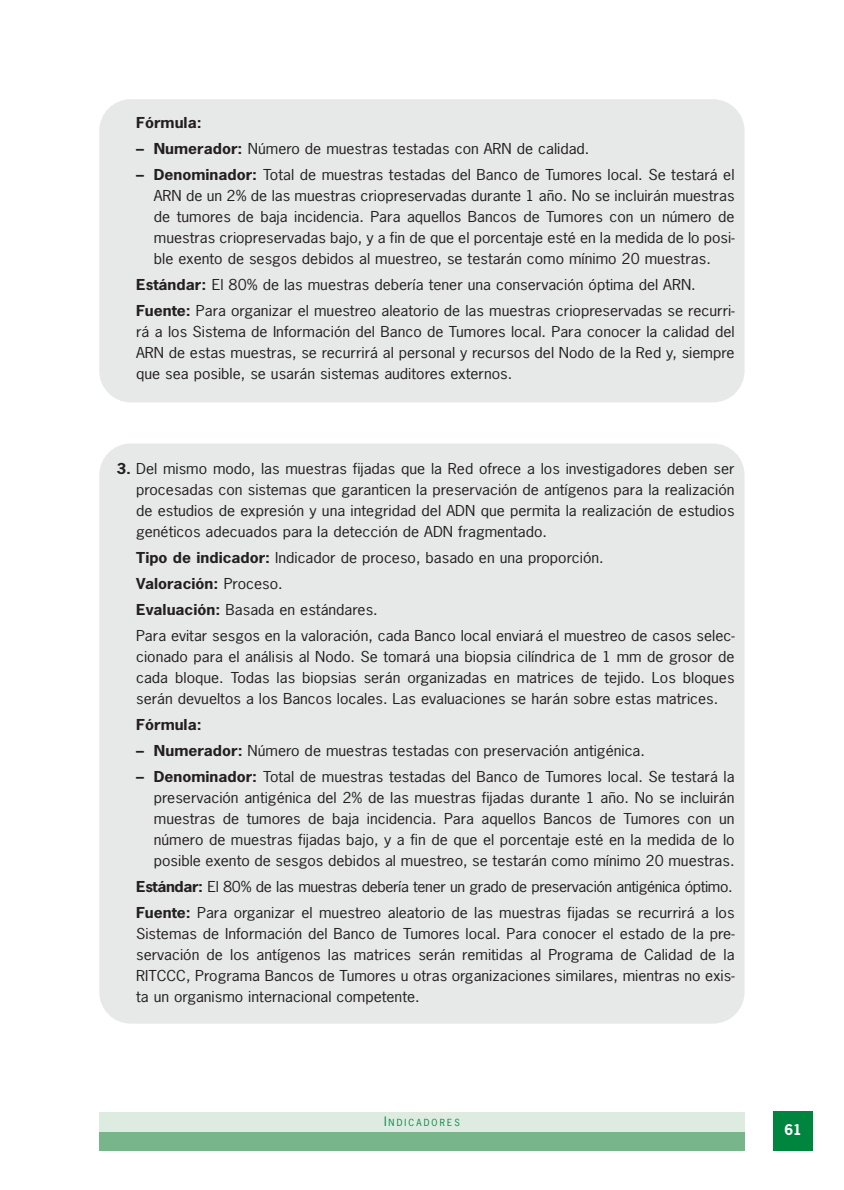
<style>
.page{position:relative;width:844px;height:1190px;background:#fff}
.page>*{position:absolute;margin:0;border:0;box-sizing:border-box;transform-origin:0 0}
.t1{font:14.17px/21px "News Gothic";color:#231f20;text-align:justify;scale:1.11 1}
.t2{font:14.17px/25.9px "News Gothic";letter-spacing:-.025em;color:#231f20;scale:1.11 1}
.t3{font:700 14.17px "News Gothic";color:#231f20;scale:1.11 1}
.t4{font:700 14px "News Gothic";color:#fff}
.t5{font:9.1px "News Gothic";letter-spacing:.23em;color:#00853f}
.s1{font-weight:700}
.s2{font-size:12.25px}
</style>
<div class="page">
<div style="left:773px;top:1111px;width:40px;height:40px;background:#00853f"></div>
<div style="left:99px;top:1131px;width:645px;height:20px;background:#79b58b"></div>
<div style="left:99px;top:1112px;width:645px;height:19px;background:#ddebe0"></div>
<div style="left:99px;top:99px;width:645px;height:303px;background:#e7e8e8;border-radius:32px"></div>
<div style="left:99px;top:444px;width:645px;height:580px;background:#e7e8e8;border-radius:32px"></div>
<p class="t3" style="left:136px;top:117px;width:60px">Fórmula:</p>
<p class="t1" style="left:136px;top:139px;width:410px"><span class="s1">– Numerador:</span> Número de muestras testadas con ARN de calidad.</p>
<p class="t1" style="left:154px;top:165px;width:524px;text-indent:-18px"><span class="s1">– Denominador:</span> Total de muestras testadas del Banco de Tumores local. Se testará el ARN de un 2% de las muestras criopreservadas durante 1 año. No se incluirán muestras de tumores de baja incidencia. Para aquellos Bancos de Tumores con un número de muestras criopreservadas bajo, y a fin de que el porcentaje esté en la medida de lo posi&shy;ble exento de sesgos debidos al muestreo, se testarán como mínimo 20 muestras.</p>
<p class="t1" style="left:136px;top:273px;width:540px;line-height:25.9px"><span class="s1">Estándar:</span> El 80% de las muestras debería tener una conservación óptima del ARN.<br><span class="s1">Fuente:</span> Para organizar el muestreo aleatorio de las muestras criopreservadas se recurri-</p>
<p class="t1" style="left:136px;top:322px;width:540px">rá a los Sistema de Información del Banco de Tumores local. Para conocer la calidad del ARN de estas muestras, se recurrirá al personal y recursos del Nodo de la Red y, siempre que sea posible, se usarán sistemas auditores externos.</p>
<p class="t1" style="left:136px;top:459px;width:540px;text-indent:-20px"><span class="s1">3.</span> Del mismo modo, las muestras fijadas que la Red ofrece a los investigadores deben ser procesadas con sistemas que garanticen la preservación de antígenos para la realización de estudios de expresión y una integridad del ADN que permita la realización de estudios genéticos adecuados para la detección de ADN fragmentado.</p>
<p class="t1" style="left:136px;top:546px;width:540px;line-height:25.9px;text-align:left"><span class="s1">Tipo de indicador:</span> Indicador de proceso, basado en una proporción.<br><span class="s1">Valoración:</span> Proceso.<br><span class="s1">Evaluación:</span> Basada en estándares.<br>Para evitar sesgos en la valoración, cada Banco local enviará el muestreo de casos selec-</p>
<p class="t1" style="left:136px;top:647px;width:540px">cionado para el análisis al Nodo. Se tomará una biopsia cilíndrica de 1 mm de grosor de cada bloque. Todas las biopsias serán organizadas en matrices de tejido. Los bloques serán devueltos a los Bancos locales. Las evaluaciones se harán sobre estas matrices.</p>
<p class="t3" style="left:136px;top:719px;width:60px">Fórmula:</p>
<p class="t1" style="left:136px;top:741px;width:460px"><span class="s1">– Numerador:</span> Número de muestras testadas con preservación antigénica.</p>
<p class="t1" style="left:154px;top:767px;width:524px;text-indent:-18px"><span class="s1">– Denominador:</span> Total de muestras testadas del Banco de Tumores local. Se testará la preservación antigénica del 2% de las muestras fijadas durante 1 año. No se incluirán muestras de tumores de baja incidencia. Para aquellos Bancos de Tumores con un número de muestras fijadas bajo, y a fin de que el porcentaje esté en la medida de lo posible exento de sesgos debidos al muestreo, se testarán como mínimo 20 muestras.</p>
<p class="t2" style="left:136px;top:875px;width:540px"><span class="s1">Estándar:</span> El 80% de las muestras debería tener un grado de preservación antigénica óptimo.<br><span class="s1">Fuente:</span> Para organizar el muestreo aleatorio de las muestras fijadas se recurrirá a los</p>
<p class="t1" style="left:136px;top:924px;width:540px">Sistemas de Información del Banco de Tumores local. Para conocer el estado de la pre&shy;servación de los antígenos las matrices serán remitidas al Programa de Calidad de la RITCCC, Programa Bancos de Tumores u otras organizaciones similares, mientras no exis&shy;ta un organismo internacional competente.</p>
<p class="t5" style="left:384px;top:1119px;width:77px"><span class="s2">I</span>NDICADORES</p>
<p class="t4" style="left:784px;top:1124px;width:19px">61</p>
</div>
